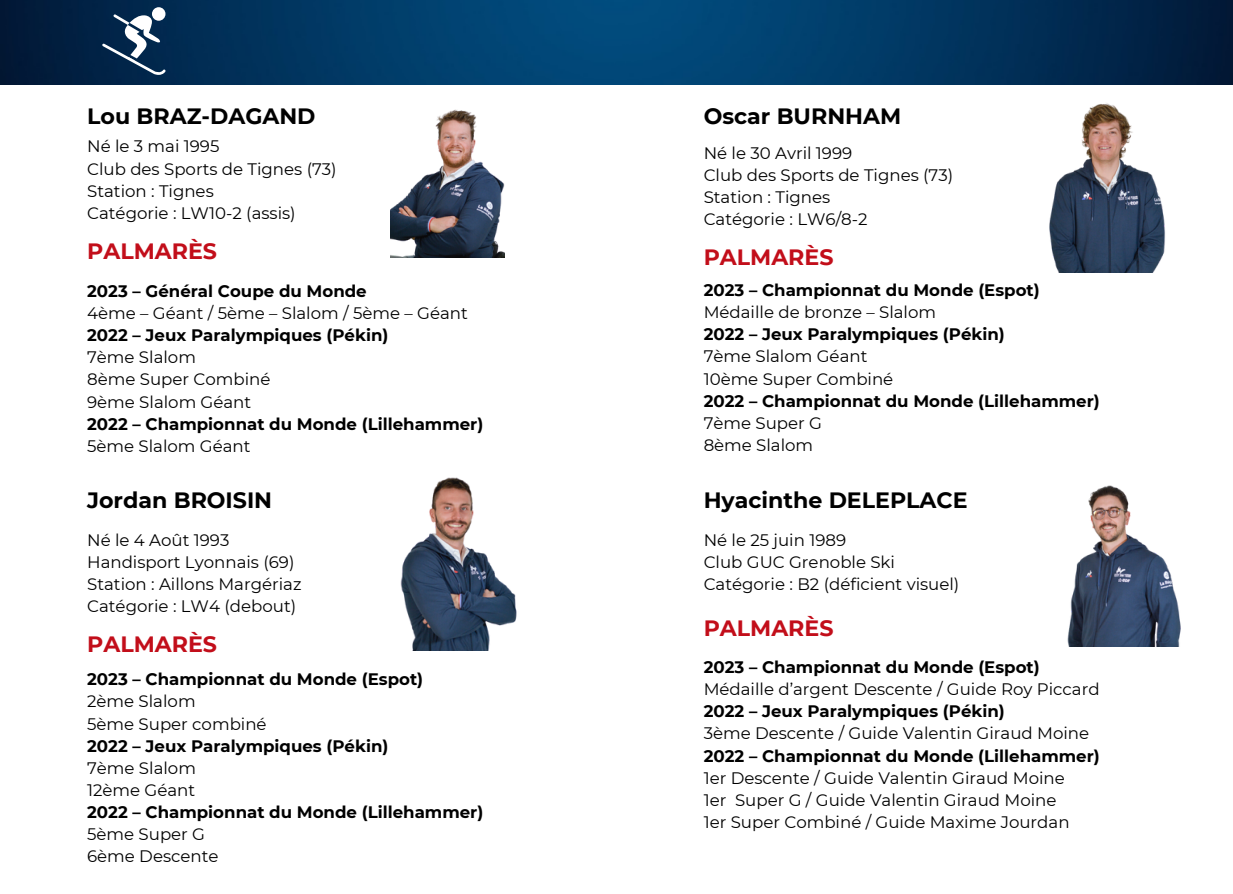
<style>
.page{position:relative;width:1233px;height:894px;background:#fff}
.page>*{position:absolute;margin:0;border:0;box-sizing:border-box;transform-origin:0 0}
.t1{font:700 22.2px "Montserrat";color:#000}
.t2{font:700 22.2px "Montserrat";color:#c20e1a}
.t3{font:16.65px "Montserrat";color:#000}
.t4{font:700 16.65px "Montserrat";color:#000}
</style>
<div class="page">
<img style="left:0;top:0;width:1233px;height:85px">
<div style="left:152px;top:7px;width:13px;height:14px;background:#fff;border-radius:50%"></div>
<svg style="left:102px;top:14px;width:64px;height:61px"></svg>
<img style="left:391px;top:109px;width:114px;height:148px">
<img style="left:400px;top:477px;width:117px;height:173px">
<img style="left:1049px;top:103px;width:117px;height:170px">
<img style="left:1067px;top:485px;width:114px;height:161px">
<p class="t1" style="left:87px;top:102px;width:230px">Lou BRAZ-DAGAND</p>
<p class="t3" style="left:87px;top:136px;width:134px">Né le 3 mai 1995</p>
<p class="t3" style="left:87px;top:158px;width:251px">Club des Sports de Tignes (73)</p>
<p class="t3" style="left:87px;top:181px;width:128px">Station : Tignes</p>
<p class="t3" style="left:87px;top:203px;width:210px">Catégorie : LW10-2 (assis)</p>
<p class="t2" style="left:87px;top:237px;width:131px">PALMARÈS</p>
<p class="t4" style="left:87px;top:280px;width:281px">2023 – Général Coupe du Monde</p>
<p class="t3" style="left:87px;top:303px;width:382px">4ème – Géant / 5ème – Slalom / 5ème – Géant</p>
<p class="t4" style="left:87px;top:325px;width:303px">2022 – Jeux Paralympiques (Pékin)</p>
<p class="t3" style="left:87px;top:347px;width:110px">7ème Slalom</p>
<p class="t3" style="left:87px;top:369px;width:185px">8ème Super Combiné</p>
<p class="t3" style="left:87px;top:391px;width:166px">9ème Slalom Géant</p>
<p class="t4" style="left:87px;top:413px;width:398px">2022 – Championnat du Monde (Lillehammer)</p>
<p class="t3" style="left:87px;top:435px;width:165px">5ème Slalom Géant</p>
<p class="t1" style="left:87px;top:487px;width:187px">Jordan BROISIN</p>
<p class="t3" style="left:87px;top:529px;width:144px">Né le 4 Août 1993</p>
<p class="t3" style="left:87px;top:551px;width:209px">Handisport Lyonnais (69)</p>
<p class="t3" style="left:87px;top:573px;width:216px">Station : Aillons Margériaz</p>
<p class="t3" style="left:87px;top:596px;width:211px">Catégorie : LW4 (debout)</p>
<p class="t2" style="left:87px;top:630px;width:131px">PALMARÈS</p>
<p class="t4" style="left:87px;top:669px;width:338px">2023 – Championnat du Monde (Espot)</p>
<p class="t3" style="left:87px;top:691px;width:110px">2ème Slalom</p>
<p class="t3" style="left:87px;top:713px;width:181px">5ème Super combiné</p>
<p class="t4" style="left:87px;top:735px;width:303px">2022 – Jeux Paralympiques (Pékin)</p>
<p class="t3" style="left:87px;top:757px;width:110px">7ème Slalom</p>
<p class="t3" style="left:87px;top:779px;width:110px">12ème Géant</p>
<p class="t4" style="left:87px;top:801px;width:398px">2022 – Championnat du Monde (Lillehammer)</p>
<p class="t3" style="left:87px;top:824px;width:119px">5ème Super G</p>
<p class="t3" style="left:87px;top:846px;width:133px">6ème Descente</p>
<p class="t1" style="left:704px;top:102px;width:199px">Oscar BURNHAM</p>
<p class="t3" style="left:704px;top:143px;width:150px">Né le 30 Avril 1999</p>
<p class="t3" style="left:704px;top:165px;width:251px">Club des Sports de Tignes (73)</p>
<p class="t3" style="left:704px;top:187px;width:128px">Station : Tignes</p>
<p class="t3" style="left:704px;top:209px;width:165px">Catégorie : LW6/8-2</p>
<p class="t2" style="left:704px;top:244px;width:131px">PALMARÈS</p>
<p class="t4" style="left:704px;top:280px;width:338px">2023 – Championnat du Monde (Espot)</p>
<p class="t3" style="left:704px;top:302px;width:234px">Médaille de bronze – Slalom</p>
<p class="t4" style="left:704px;top:324px;width:303px">2022 – Jeux Paralympiques (Pékin)</p>
<p class="t3" style="left:704px;top:346px;width:165px">7ème Slalom Géant</p>
<p class="t3" style="left:704px;top:368px;width:191px">10ème Super Combiné</p>
<p class="t4" style="left:704px;top:390px;width:398px">2022 – Championnat du Monde (Lillehammer)</p>
<p class="t3" style="left:704px;top:412px;width:120px">7ème Super G</p>
<p class="t3" style="left:704px;top:435px;width:111px">8ème Slalom</p>
<p class="t1" style="left:704px;top:487px;width:266px">Hyacinthe DELEPLACE</p>
<p class="t3" style="left:704px;top:529px;width:144px">Né le 25 juin 1989</p>
<p class="t3" style="left:704px;top:551px;width:193px">Club GUC Grenoble Ski</p>
<p class="t3" style="left:704px;top:573px;width:257px">Catégorie : B2 (déficient visuel)</p>
<p class="t2" style="left:704px;top:614px;width:131px">PALMARÈS</p>
<p class="t4" style="left:704px;top:656px;width:338px">2023 – Championnat du Monde (Espot)</p>
<p class="t3" style="left:704px;top:678px;width:397px">Médaille d’argent Descente / Guide Roy Piccard</p>
<p class="t4" style="left:704px;top:700px;width:303px">2022 – Jeux Paralympiques (Pékin)</p>
<p class="t3" style="left:704px;top:723px;width:387px">3ème Descente / Guide Valentin Giraud Moine</p>
<p class="t4" style="left:704px;top:745px;width:398px">2022 – Championnat du Monde (Lillehammer)</p>
<p class="t3" style="left:704px;top:767px;width:363px">1er Descente / Guide Valentin Giraud Moine</p>
<p class="t3" style="left:704px;top:789px;width:354px">1er Super G / Guide Valentin Giraud Moine</p>
<p class="t3" style="left:704px;top:811px;width:367px">1er Super Combiné / Guide Maxime Jourdan</p>
</div>
